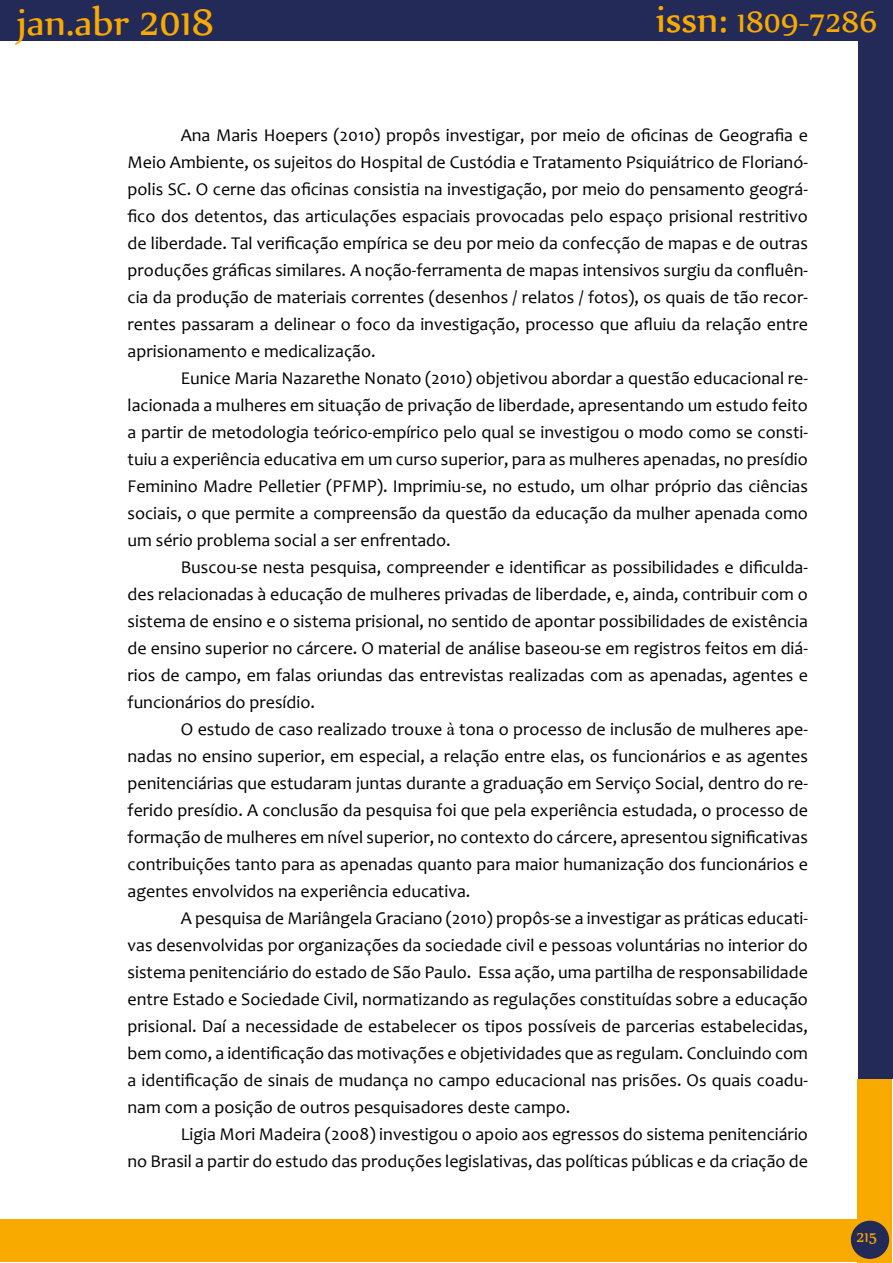
<style>
.page{position:relative;width:893px;height:1263px;background:#fff}
.page>*{position:absolute;margin:0;border:0;box-sizing:border-box;transform-origin:0 0}
.t1{font:45px "Nyala";color:#f8aa00}
.t2{font:36px "Nyala";color:#f8aa00}
.t3{font:18px/27px "Candara";color:#000;text-align:justify}
.t4{font:18px "Nyala";color:#f8aa00}
.s1{font-size:45px}
.s2{font-family:"Times New Roman"}
</style>
<div class="page">
<div style="left:858px;top:0;width:34px;height:1079px;background:#232a57"></div>
<div style="left:0;top:0;width:890px;height:41px;background:#232a57"></div>
<div style="left:857px;top:1079px;width:34px;height:184px;background:#f8aa00"></div>
<div style="left:0;top:1219px;width:860px;height:43px;background:#f8aa00"></div>
<div style="left:851px;top:1221px;width:38px;height:38px;background:#232a57;border-radius:50%"></div>
<h1 class="t1" style="left:17px;top:-6px;width:199px">jan.abr 2018</h1>
<h2 class="t2" style="left:656px;top:0;width:223px"><span class="s1">issn:</span> 1809-7286</h2>
<p class="t3" style="left:128px;top:121px;width:682px;text-indent:53px">Ana Maris Hoepers (2010) propôs investigar, por meio de oficinas de Geografia e Meio Ambiente, os sujeitos do Hospital de Custódia e Tratamento Psiquiátrico de Florianó&shy;polis SC. O cerne das oficinas consistia na investigação, por meio do pensamento geográ&shy;fico dos detentos, das articulações espaciais provocadas pelo espaço prisional restritivo de liberdade. Tal verificação empírica se deu por meio da confecção de mapas e de outras produções gráficas similares. A noção-ferramenta de mapas intensivos surgiu da confluên&shy;cia da produção de materiais correntes (desenhos / relatos / fotos), os quais de tão recor&shy;rentes passaram a delinear o foco da investigação, processo que afluiu da relação entre aprisionamento e medicalização.</p>
<p class="t3" style="left:128px;top:364px;width:682px;text-indent:53px">Eunice Maria Nazarethe Nonato (2010) objetivou abordar a questão educacional re&shy;lacionada a mulheres em situação de privação de liberdade, apresentando um estudo feito a partir de metodologia teórico-empírico pelo qual se investigou o modo como se consti&shy;tuiu a experiência educativa em um curso superior, para as mulheres apenadas, no presídio Feminino Madre Pelletier (PFMP). Imprimiu-se, no estudo, um olhar próprio das ciências sociais, o que permite a compreensão da questão da educação da mulher apenada como um sério problema social a ser enfrentado.</p>
<p class="t3" style="left:128px;top:553px;width:682px;text-indent:53px">Buscou-se nesta pesquisa, compreender e identificar as possibilidades e dificulda&shy;des relacionadas à educação de mulheres privadas de liberdade, e, ainda, contribuir com o sistema de ensino e o sistema prisional, no sentido de apontar possibilidades de existência de ensino superior no cárcere. O material de análise baseou-se em registros feitos em diá&shy;rios de campo, em falas oriundas das entrevistas realizadas com as apenadas, agentes e funcionários do presídio.</p>
<p class="t3" style="left:128px;top:715px;width:682px;text-indent:53px">O estudo de caso realizado trouxe <span class="s2">à</span> tona o processo de inclusão de mulheres ape&shy;nadas no ensino superior, em especial, a relação entre elas, os funcionários e as agentes penitenciárias que estudaram juntas durante a graduação em Serviço Social, dentro do re&shy;ferido presídio. A conclusão da pesquisa foi que pela experiência estudada, o processo de formação de mulheres em nível superior, no contexto do cárcere, apresentou significativas contribuições tanto para as apenadas quanto para maior humanização dos funcionários e agentes envolvidos na experiência educativa.</p>
<p class="t3" style="left:128px;top:904px;width:682px;text-indent:53px">A pesquisa de Mariângela Graciano (2010) propôs-se a investigar as práticas educati&shy;vas desenvolvidas por organizações da sociedade civil e pessoas voluntárias no interior do sistema penitenciário do estado de São Paulo. Essa ação, uma partilha de responsabilidade entre Estado e Sociedade Civil, normatizando as regulações constituídas sobre a educação prisional. Daí a necessidade de estabelecer os tipos possíveis de parcerias estabelecidas, bem como, a identificação das motivações e objetividades que as regulam. Concluindo com a identificação de sinais de mudança no campo educacional nas prisões. Os quais coadu&shy;nam com a posição de outros pesquisadores deste campo.</p>
<p class="t3" style="left:128px;top:1120px;width:682px;text-align:right">Ligia Mori Madeira (2008) investigou o apoio aos egressos do sistema penitenciário<br>no Brasil a partir do estudo das produções legislativas, das políticas públicas e da criação de</p>
<p class="t4" style="left:856px;top:1226px;width:22px">215</p>
</div>
